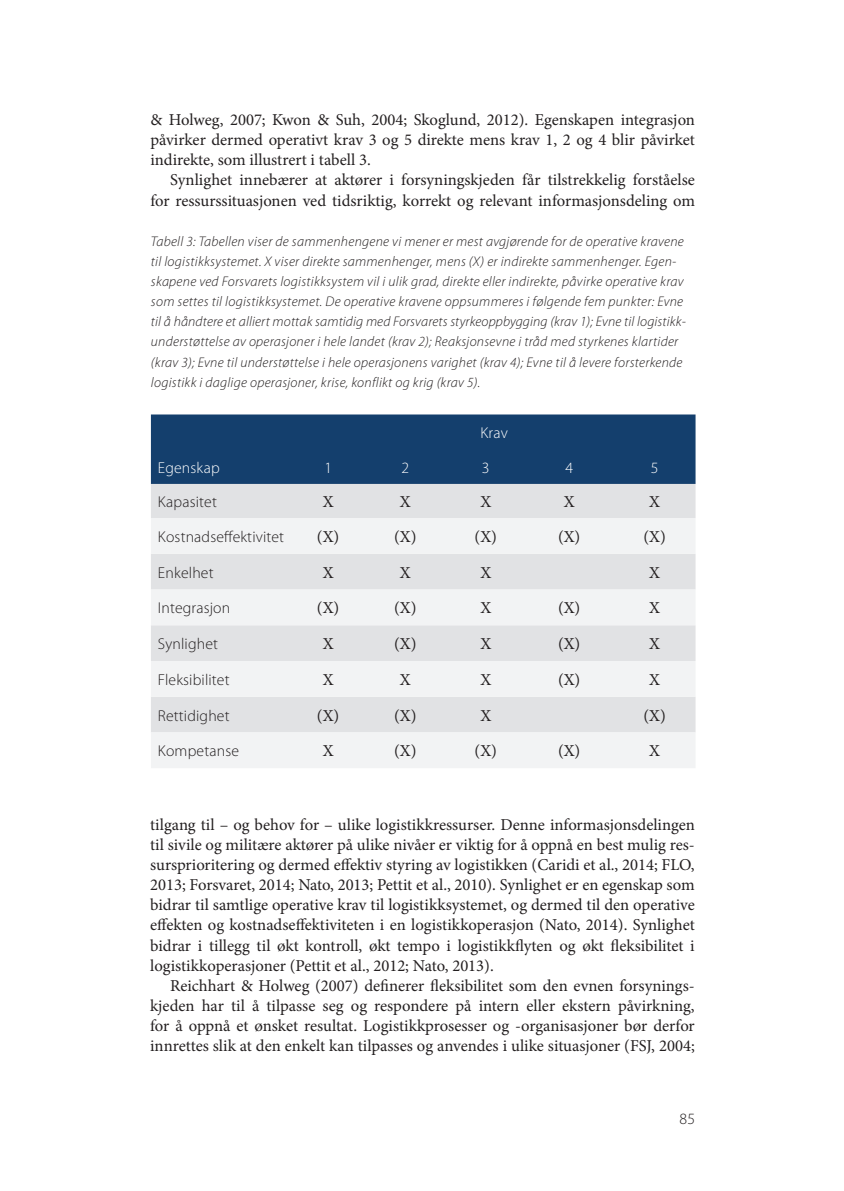
<style>
.page{position:relative;width:844px;height:1191px;background:#fff}
.page>*{position:absolute;margin:0;border:0;box-sizing:border-box;transform-origin:0 0}
.t1{font:16.62px/20.1px "Minion Pro";color:#231f20;text-align:justify}
.t2{font:300 15.75px "Myriad Pro";letter-spacing:.01em;color:#231f20}
.t3{font:300 15.75px "Myriad Pro";letter-spacing:.01em;color:#fff}
.t4{font:italic 300 14px/20.1px "Myriad Pro";letter-spacing:.02em;color:#231f20}
</style>
<div class="page">
<div style="left:151px;top:414px;width:544px;height:70px;background:#143f6d"></div>
<div style="left:151px;top:484px;width:544px;height:34px;background:#e1e2e4"></div>
<svg style="left:151px;top:518px;width:544px;height:250px;fill:#f2f3f4"></svg>
<p class="t1" style="left:150px;top:110px;width:546px">&amp; Holweg, 2007; Kwon &amp; Suh, 2004; Skoglund, 2012). Egenskapen integrasjon påvirker dermed operativt krav 3 og 5 direkte mens krav 1, 2 og 4 blir påvirket indirekte, som illustrert i tabell 3.</p>
<p class="t1" style="left:150px;top:170px;width:546px;text-align:right">Synlighet innebærer at aktører i forsyningskjeden får tilstrekkelig forståelse for ressurssituasjonen ved tidsriktig, korrekt og relevant informasjonsdeling om</p>
<p class="t4" style="left:151px;top:231px;width:536px">Tabell 3: Tabellen viser de sammenhengene vi mener er mest avgjørende for de operative kravene til logistikksystemet. X viser direkte sammenhenger, mens (X) er indirekte sammenhenger. Egen&shy;skapene ved Forsvarets logistikksystem vil i ulik grad, direkte eller indirekte, påvirke operative krav som settes til logistikksystemet. De operative kravene oppsummeres i følgende fem punkter: Evne til å håndtere et alliert mottak samtidig med Forsvarets styrkeoppbygging (krav 1); Evne til logistikk&shy;understøttelse av operasjoner i hele landet (krav 2); Reaksjonsevne i tråd med styrkenes klartider (krav 3); Evne til understøttelse i hele operasjonens varighet (krav 4); Evne til å levere forsterkende logistikk i daglige operasjoner, krise, konflikt og krig (krav 5).</p>
<p class="t3" style="left:480px;top:424px;width:29px">Krav</p>
<p class="t3" style="left:158px;top:459px;width:63px">Egenskap</p>
<p class="t3" style="left:324px;top:459px;width:9px">1</p>
<p class="t3" style="left:401px;top:459px;width:9px">2</p>
<p class="t3" style="left:482px;top:459px;width:9px">3</p>
<p class="t3" style="left:565px;top:459px;width:7px">4</p>
<p class="t3" style="left:650px;top:459px;width:9px">5</p>
<p class="t2" style="left:158px;top:493px;width:60px">Kapasitet</p>
<p class="t1" style="left:322px;top:492px;width:12px">X</p>
<p class="t1" style="left:400px;top:492px;width:12px">X</p>
<p class="t1" style="left:480px;top:492px;width:12px">X</p>
<p class="t1" style="left:563px;top:492px;width:12px">X</p>
<p class="t1" style="left:649px;top:492px;width:12px">X</p>
<p class="t2" style="left:158px;top:528px;width:128px">Kostnadseffektivitet</p>
<p class="t1" style="left:317px;top:527px;width:24px">(X)</p>
<p class="t1" style="left:394px;top:527px;width:24px">(X)</p>
<p class="t1" style="left:474px;top:527px;width:24px">(X)</p>
<p class="t1" style="left:558px;top:527px;width:24px">(X)</p>
<p class="t1" style="left:643px;top:527px;width:24px">(X)</p>
<p class="t2" style="left:158px;top:563px;width:57px">Enkelhet</p>
<p class="t1" style="left:322px;top:562px;width:12px">X</p>
<p class="t1" style="left:400px;top:562px;width:12px">X</p>
<p class="t1" style="left:480px;top:562px;width:12px">X</p>
<p class="t1" style="left:649px;top:562px;width:12px">X</p>
<p class="t2" style="left:158px;top:599px;width:74px">Integrasjon</p>
<p class="t1" style="left:317px;top:598px;width:24px">(X)</p>
<p class="t1" style="left:394px;top:598px;width:24px">(X)</p>
<p class="t1" style="left:480px;top:598px;width:12px">X</p>
<p class="t1" style="left:558px;top:598px;width:24px">(X)</p>
<p class="t1" style="left:649px;top:598px;width:12px">X</p>
<p class="t2" style="left:158px;top:635px;width:62px">Synlighet</p>
<p class="t1" style="left:322px;top:634px;width:12px">X</p>
<p class="t1" style="left:394px;top:634px;width:24px">(X)</p>
<p class="t1" style="left:480px;top:634px;width:12px">X</p>
<p class="t1" style="left:558px;top:634px;width:24px">(X)</p>
<p class="t1" style="left:649px;top:634px;width:12px">X</p>
<p class="t2" style="left:158px;top:671px;width:73px">Fleksibilitet</p>
<p class="t1" style="left:322px;top:669px;width:12px">X</p>
<p class="t1" style="left:400px;top:669px;width:12px">X</p>
<p class="t1" style="left:480px;top:669px;width:12px">X</p>
<p class="t1" style="left:558px;top:669px;width:24px">(X)</p>
<p class="t1" style="left:649px;top:669px;width:12px">X</p>
<p class="t2" style="left:158px;top:706px;width:73px">Rettidighet</p>
<p class="t1" style="left:317px;top:705px;width:24px">(X)</p>
<p class="t1" style="left:394px;top:705px;width:24px">(X)</p>
<p class="t1" style="left:480px;top:705px;width:12px">X</p>
<p class="t1" style="left:643px;top:705px;width:24px">(X)</p>
<p class="t2" style="left:158px;top:742px;width:83px">Kompetanse</p>
<p class="t1" style="left:322px;top:741px;width:12px">X</p>
<p class="t1" style="left:394px;top:741px;width:24px">(X)</p>
<p class="t1" style="left:474px;top:741px;width:24px">(X)</p>
<p class="t1" style="left:558px;top:741px;width:24px">(X)</p>
<p class="t1" style="left:649px;top:741px;width:12px">X</p>
<p class="t1" style="left:150px;top:814px;width:546px">tilgang til – og behov for – ulike logistikkressurser. Denne informasjonsdelingen til sivile og militære aktører på ulike nivåer er viktig for å oppnå en best mulig res&shy;sursprioritering og dermed effektiv styring av logistikken (Caridi et al., 2014; FLO, 2013; Forsvaret, 2014; Nato, 2013; Pettit et al., 2010). Synlighet er en egenskap som bidrar til samtlige operative krav til logistikksystemet, og dermed til den operative effekten og kostnadseffektiviteten i en logistikkoperasjon (Nato, 2014). Synlighet bidrar i tillegg til økt kontroll, økt tempo i logistikkflyten og økt fleksibilitet i logistikkoperasjoner (Pettit et al., 2012; Nato, 2013).</p>
<p class="t1" style="left:150px;top:975px;width:546px;text-indent:20px">Reichhart &amp; Holweg (2007) definerer fleksibilitet som den evnen forsynings&shy;kjeden har til å tilpasse seg og respondere på intern eller ekstern påvirkning, for å oppnå et ønsket resultat. Logistikkprosesser og -organisasjoner bør derfor innrettes slik at den enkelt kan tilpasses og anvendes i ulike situasjoner (FSJ, 2004;</p>
<p class="t2" style="left:679px;top:1110px;width:17px">85</p>
</div>
